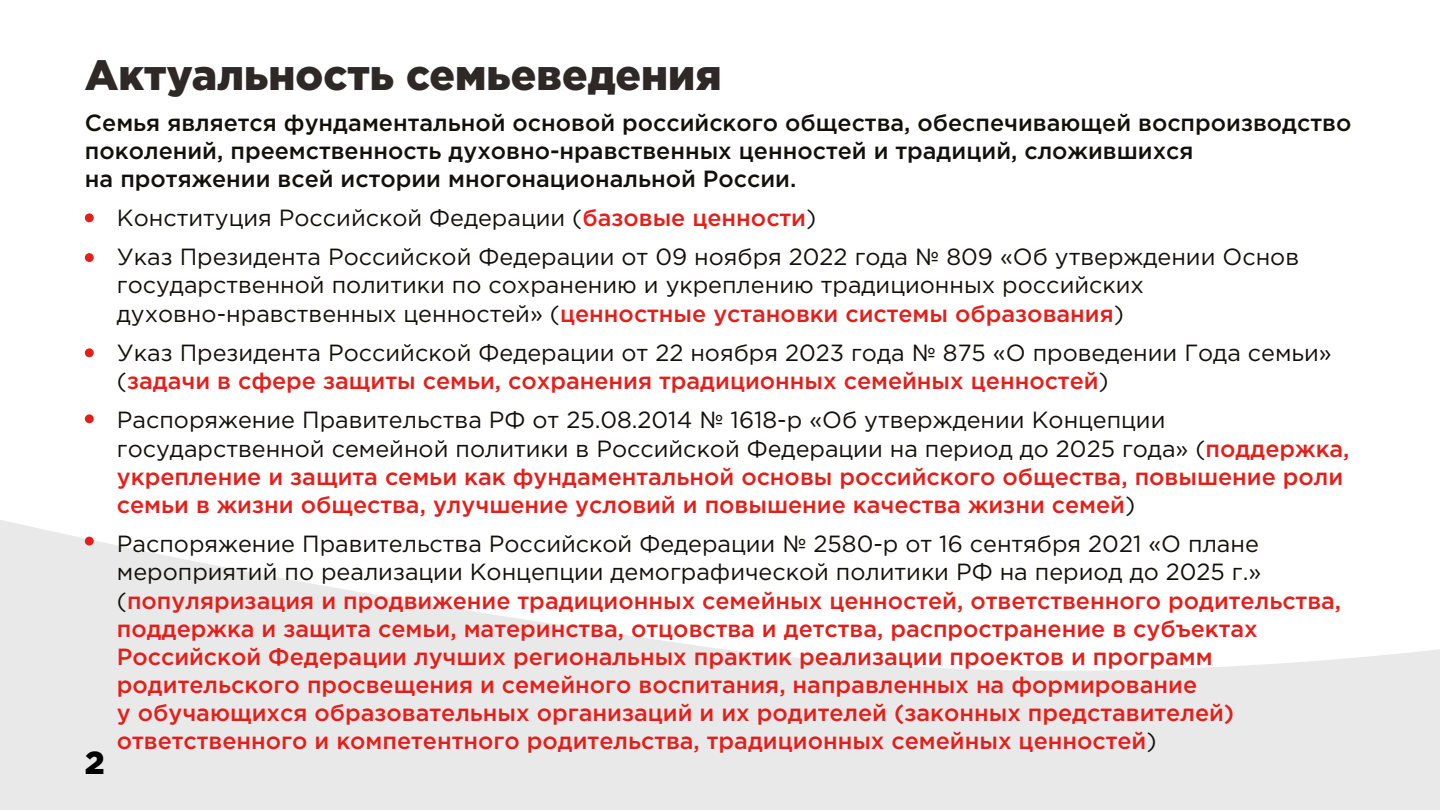
<style>
.page{position:relative;width:1440px;height:810px;background:#fff}
.page>*{position:absolute;margin:0;border:0;box-sizing:border-box;transform-origin:0 0}
.t1{font:900 42.38px "Gotham Pro";color:#2e2926}
.t2{font:900 31.88px "Gotham Pro";color:#000}
.t3{font:500 23.4px/28.2px "Gotham Pro";color:#e41f1a}
.t4{font:23.4px/28.8px "Gotham Pro";color:#12100b}
.t5{font:500 23.4px/28px "Gotham Pro";color:#12100b}
.s1{font-weight:500;color:#e41f1a}
.s2{font-weight:400;color:#12100b}
</style>
<div class="page">
<svg style="left:0;top:520px;width:1440px;height:290px;fill:#eae9ea"></svg>
<div style="left:85px;top:213px;width:9px;height:9px;background:#e41f1a;border-radius:50%"></div>
<div style="left:85px;top:253px;width:9px;height:9px;background:#e41f1a;border-radius:50%"></div>
<div style="left:85px;top:348px;width:9px;height:9px;background:#e41f1a;border-radius:50%"></div>
<div style="left:85px;top:414px;width:9px;height:9px;background:#e41f1a;border-radius:50%"></div>
<div style="left:85px;top:537px;width:9px;height:9px;background:#e41f1a;border-radius:50%"></div>
<h1 class="t1" style="left:85px;top:50px;width:638px">Актуальность семьеведения</h1>
<p class="t5" style="left:85px;top:108px;width:1268px">Семья является фундаментальной основой российского общества, обеспечивающей воспроизводство поколений, преемственность духовно-нравственных ценностей и традиций, сложившихся<br>на протяжении всей истории многонациональной России.</p>
<h2 class="t2" style="left:85px;top:744px;width:21px">2</h2>
<p class="t4" style="left:117px;top:199px;width:1184px;line-height:38.7px">Конституция Российской Федерации (<span class="s1">базовые ценности</span>)<br>Указ Президента Российской Федерации от 09 ноября 2022 года № 809 «Об утверждении Основ</p>
<p class="t4" style="left:117px;top:270px;width:1029px">государственной политики по сохранению и укреплению традиционных российских духовно-нравственных ценностей» (<span class="s1">ценностные установки системы образования</span>)</p>
<p class="t4" style="left:117px;top:338px;width:1216px">Указ Президента Российской Федерации от 22 ноября 2023 года № 875 «О проведении Года семьи» (<span class="s1">задачи в сфере защиты семьи, сохранения традиционных семейных ценностей</span>)</p>
<p class="t3" style="left:117px;top:405px;width:1234px"><span class="s2">Распоряжение Правительства РФ от 25.08.2014 № 1618-р «Об утверждении Концепции государственной семейной политики в Российской Федерации на период до 2025 года» (</span>поддержка, укрепление и защита семьи как фундаментальной основы российского общества, повышение роли семьи в жизни общества, улучшение условий и повышение качества жизни семей<span class="s2">)</span></p>
<p class="t3" style="left:117px;top:529px;width:1226px"><span class="s2">Распоряжение Правительства Российской Федерации № 2580-р от 16 сентября 2021 «О плане мероприятий по реализации Концепции демографической политики РФ на период до 2025 г.» (</span>популяризация и продвижение традиционных семейных ценностей, ответственного родительства, поддержка и защита семьи, материнства, отцовства и детства, распространение в субъектах Российской Федерации лучших региональных практик реализации проектов и программ родительского просвещения и семейного воспитания, направленных на формирование<br>у обучающихся образовательных организаций и их родителей (законных представителей) ответственного и компетентного родительства, традиционных семейных ценностей<span class="s2">)</span></p>
</div>
